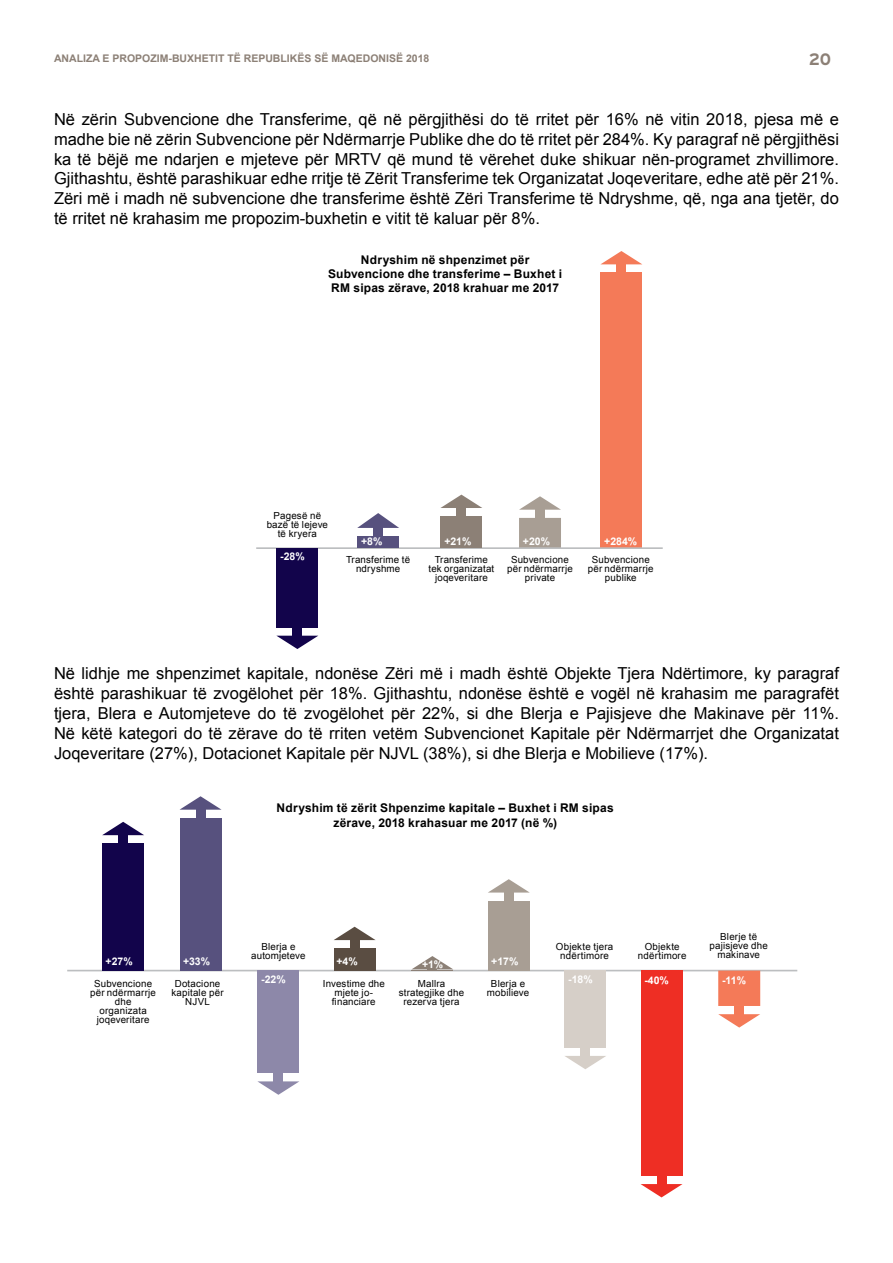
<style>
.page{position:relative;width:893px;height:1263px;background:#fff}
.page>*{position:absolute;margin:0;border:0;box-sizing:border-box;transform-origin:0 0}
.t1{font:16.5px/19.8px "Arial";color:#000;text-align:justify}
.t2{font:700 16.5px "Interstate";color:#8c8076}
.t3{font:700 12px/14.4px "Arial";letter-spacing:.02em;color:#000;text-align:center}
.t4{font:700 10.5px "Arial";color:#fff}
.t5{font:700 10.5px "Arial";color:#8c8076}
.t6{font:9.75px/9px "Arial";letter-spacing:.02em;color:#000;text-align:center}
</style>
<div class="page">
<div style="left:519px;top:518px;width:42px;height:30px;background:#a89e94"></div>
<div style="left:535px;top:509px;width:10px;height:9px;background:#a89e94"></div>
<svg style="left:519px;top:496px;width:42px;height:14px"></svg>
<div style="left:600px;top:273px;width:42px;height:275px;background:#f47a58"></div>
<div style="left:617px;top:264px;width:9px;height:9px;background:#f47a58"></div>
<svg style="left:601px;top:251px;width:41px;height:13px"></svg>
<hr style="left:256px;top:547px;width:407px;height:2px;background:#bcbec0">
<div style="left:357px;top:536px;width:42px;height:12px;background:#57517e"></div>
<div style="left:374px;top:528px;width:9px;height:8px;background:#57517e"></div>
<svg style="left:357px;top:513px;width:42px;height:15px"></svg>
<div style="left:276px;top:548px;width:42px;height:79px;background:#12044b"></div>
<div style="left:293px;top:627px;width:9px;height:9px;background:#12044b"></div>
<svg style="left:277px;top:636px;width:41px;height:13px"></svg>
<div style="left:440px;top:516px;width:42px;height:32px;background:#8c8076"></div>
<div style="left:457px;top:508px;width:9px;height:8px;background:#8c8076"></div>
<svg style="left:440px;top:495px;width:42px;height:13px"></svg>
<hr style="left:67px;top:970px;width:730px;height:1px;background:#bcbec0">
<div style="left:102px;top:843px;width:42px;height:127px;background:#12044b"></div>
<div style="left:119px;top:835px;width:9px;height:8px;background:#12044b"></div>
<svg style="left:102px;top:822px;width:42px;height:13px"></svg>
<hr style="left:411px;top:970px;width:42px;height:1px;background:#8c8076">
<svg style="left:411px;top:956px;width:42px;height:14px"></svg>
<div style="left:334px;top:948px;width:42px;height:22px;background:#5a4d42"></div>
<div style="left:350px;top:940px;width:9px;height:8px;background:#5a4d42"></div>
<svg style="left:334px;top:927px;width:42px;height:13px"></svg>
<div style="left:257px;top:970px;width:42px;height:103px;background:#8d88a9"></div>
<div style="left:274px;top:1073px;width:9px;height:9px;background:#8d88a9"></div>
<svg style="left:257px;top:1081px;width:42px;height:14px"></svg>
<div style="left:564px;top:970px;width:42px;height:78px;background:#d6cfc8"></div>
<div style="left:581px;top:1048px;width:9px;height:8px;background:#d6cfc8"></div>
<svg style="left:565px;top:1056px;width:41px;height:13px"></svg>
<div style="left:640px;top:970px;width:42px;height:206px;background:#ee2e24"></div>
<div style="left:657px;top:1176px;width:9px;height:8px;background:#ee2e24"></div>
<svg style="left:640px;top:1184px;width:42px;height:13px"></svg>
<div style="left:718px;top:970px;width:42px;height:36px;background:#f47a58"></div>
<div style="left:735px;top:1006px;width:9px;height:8px;background:#f47a58"></div>
<svg style="left:718px;top:1014px;width:42px;height:13px"></svg>
<div style="left:488px;top:901px;width:42px;height:69px;background:#a89e94"></div>
<div style="left:504px;top:892px;width:9px;height:9px;background:#a89e94"></div>
<svg style="left:489px;top:879px;width:40px;height:13px"></svg>
<div style="left:180px;top:818px;width:42px;height:152px;background:#57517e"></div>
<div style="left:196px;top:809px;width:9px;height:9px;background:#57517e"></div>
<svg style="left:180px;top:796px;width:42px;height:14px"></svg>
<p class="t5" style="left:54px;top:51px;width:377px">ANALIZA E PROPOZIM-BUXHETIT TË REPUBLIKËS SË MAQEDONISË 2018</p>
<p class="t2" style="left:809px;top:50px;width:24px">20</p>
<p class="t1" style="left:54px;top:109px;width:786px">Në zërin Subvencione dhe Transferime, që në përgjithësi do të rritet për 16% në vitin 2018, pjesa më e madhe bie në zërin Subvencione për Ndërmarrje Publike dhe do të rritet për 284%. Ky paragraf në përgjithësi ka të bëjë me ndarjen e mjeteve për MRTV që mund të vërehet duke shikuar nën-programet zhvillimore.<br>Gjithashtu, është parashikuar edhe rritje të Zërit Transferime tek Organizatat Joqeveritare, edhe atë për 21%.<br>Zëri më i madh në subvencione dhe transferime është Zëri Transferime të Ndryshme, që, nga ana tjetër, do të rritet në krahasim me propozim-buxhetin e vitit të kaluar për 8%.</p>
<p class="t3" style="left:328px;top:252px;width:236px">Ndryshim në shpenzimet për<br>Subvencione dhe transferime ‒ Buxhet i<br>RM sipas zërave, 2018 krahuar me 2017</p>
<p class="t6" style="left:267px;top:511px;width:63px">Pagesë në bazë të lejeve të kryera</p>
<p class="t4" style="left:280px;top:549px;width:26px">-28%</p>
<p class="t4" style="left:361px;top:535px;width:23px">+8%</p>
<p class="t4" style="left:444px;top:534px;width:29px">+21%</p>
<p class="t4" style="left:523px;top:534px;width:29px">+20%</p>
<p class="t4" style="left:604px;top:534px;width:34px">+284%</p>
<p class="t6" style="left:346px;top:555px;width:66px">Transferime të ndryshme</p>
<p class="t6" style="left:428px;top:555px;width:67px">Transferime tek organizatat joqeveritare</p>
<p class="t6" style="left:507px;top:555px;width:67px">Subvencione për ndërmarrje private</p>
<p class="t6" style="left:588px;top:555px;width:67px">Subvencione për ndërmarrje publike</p>
<p class="t1" style="left:54px;top:664px;width:786px">Në lidhje me shpenzimet kapitale, ndonëse Zëri më i madh është Objekte Tjera Ndërtimore, ky paragraf është parashikuar të zvogëlohet për 18%. Gjithashtu, ndonëse është e vogël në krahasim me paragrafët tjera, Blera e Automjeteve do të zvogëlohet për 22%, si dhe Blerja e Pajisjeve dhe Makinave për 11%.<br>Në këtë kategori do të zërave do të rriten vetëm Subvencionet Kapitale për Ndërmarrjet dhe Organizatat Joqeveritare (27%), Dotacionet Kapitale për NJVL (38%), si dhe Blerja e Mobilieve (17%).</p>
<p class="t3" style="left:277px;top:801px;width:339px">Ndryshim të zërit Shpenzime kapitale – Buxhet i RM sipas zërave, 2018 krahasuar me 2017 (në %)</p>
<p class="t6" style="left:251px;top:943px;width:56px">Blerja e automjeteve</p>
<p class="t6" style="left:556px;top:943px;width:59px">Objekte tjera ndërtimore</p>
<p class="t6" style="left:638px;top:943px;width:50px">Objekte ndërtimore</p>
<p class="t6" style="left:710px;top:933px;width:60px">Blerje të pajisjeve dhe makinave</p>
<p class="t4" style="left:106px;top:954px;width:29px">+27%</p>
<p class="t4" style="left:183px;top:954px;width:29px">+33%</p>
<p class="t4" style="left:336px;top:954px;width:23px">+4%</p>
<p class="t4" style="left:491px;top:954px;width:29px">+17%</p>
<p class="t4" style="left:422px;top:958px;width:23px">+1%</p>
<p class="t4" style="left:261px;top:972px;width:26px">-22%</p>
<p class="t4" style="left:568px;top:972px;width:26px">-18%</p>
<p class="t4" style="left:644px;top:973px;width:26px">-40%</p>
<p class="t4" style="left:722px;top:973px;width:25px">-11%</p>
<p class="t6" style="left:90px;top:979px;width:67px">Subvencione për ndërmarrje dhe organizata joqeveritare</p>
<p class="t6" style="left:172px;top:979px;width:54px">Dotacione kapitale për<br>NJVL</p>
<p class="t6" style="left:323px;top:979px;width:64px">Investime dhe mjete jo&shy;financiare</p>
<p class="t6" style="left:399px;top:979px;width:67px">Mallra strategjike dhe rezerva tjera</p>
<p class="t6" style="left:487px;top:979px;width:44px">Blerja e mobilieve</p>
</div>
